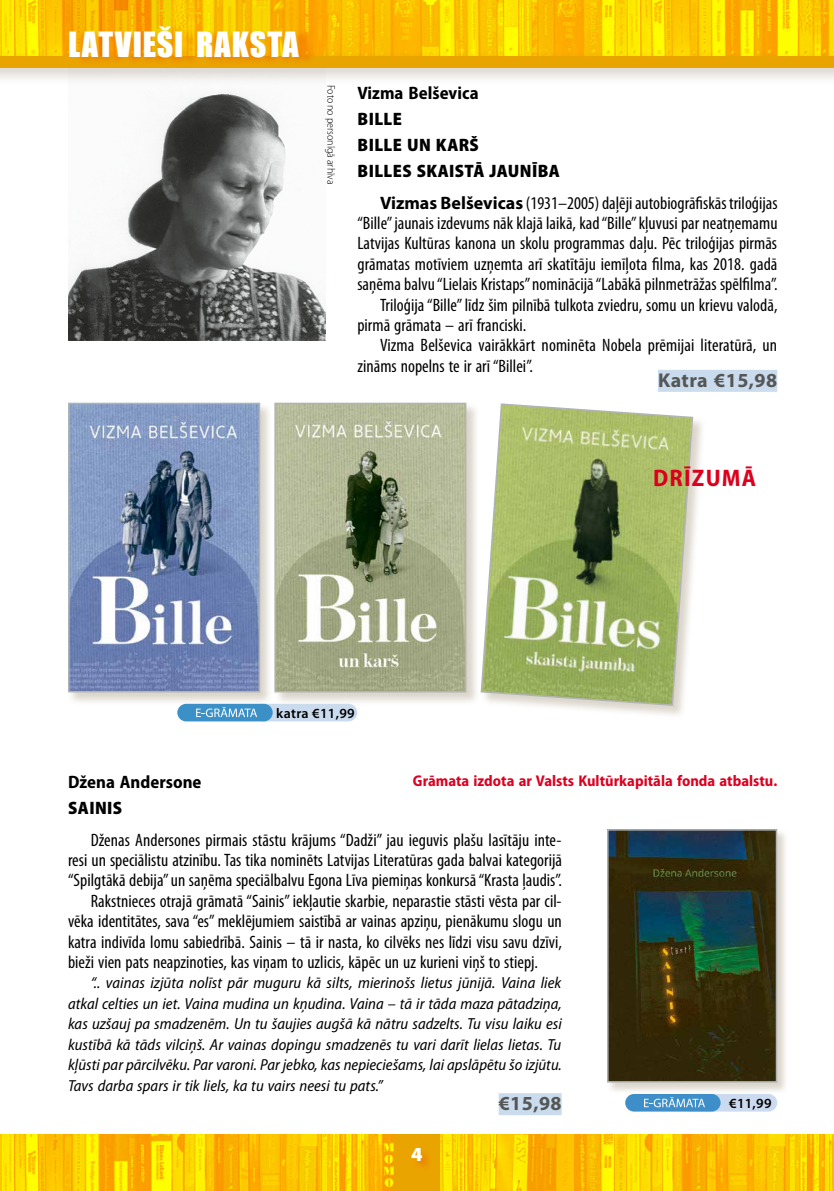
<style>
.page{position:relative;width:834px;height:1191px;background:#fff}
.page>*{position:absolute;margin:0;border:0;box-sizing:border-box;transform-origin:0 0}
.t1{font:32px "Impact";letter-spacing:.03em;color:#fff}
.t2{font:700 semi-condensed 24px "Myriad Pro";letter-spacing:.05em;color:#dd001d}
.t3{font:700 20px "Myriad Pro";letter-spacing:.02em;color:#555756}
.t4{font:900 20px "Myriad Pro";color:#fff}
.t5{font:condensed 18px "Myriad Pro";color:#000}
.t6{font:900 semi-condensed 18px/26px "Myriad Pro";letter-spacing:.02em;color:#000}
.t7{font:700 semi-condensed 18px "Myriad Pro";color:#000}
.t8{font:italic semi-condensed 16px/20.4px "Myriad Pro";color:#000;text-align:justify}
.t9{font:700 semi-condensed 15.6px "Myriad Pro";color:#dc0020}
.t10{font:600 14px "Myriad Pro";letter-spacing:.02em;color:#000}
.t11{font:300 semi-condensed 11px "Myriad Pro";color:#000}
.s1{font-weight:700;font-stretch:normal}
</style>
<div class="page">
<img style="left:68px;top:92px;width:257px;height:248px">
<svg style="left:0;top:1134px;width:833px;height:57px;background:#fbc600"></svg>
<div style="left:394px;top:1134px;width:45px;height:57px;background:#eaa400"></div>
<div style="left:411px;top:1148px;width:22px;height:24px;background:#ed6300;opacity:.5"></div>
<div style="left:273px;top:402px;width:206px;height:303px;background:#877352;opacity:.3"></div>
<img style="left:277px;top:406px;width:186px;height:283px">
<div style="left:274px;top:403px;width:192px;height:289px;border:2px solid #b1b4b4"></div>
<div style="left:480px;top:403px;width:226px;height:316px;background:#877352;opacity:.3"></div>
<svg style="left:480px;top:403px;width:214px;height:303px;background:#abba7c"></svg>
<div style="left:67px;top:402px;width:206px;height:303px;background:#877352;opacity:.3"></div>
<img style="left:71px;top:406px;width:186px;height:283px">
<div style="left:68px;top:403px;width:192px;height:289px;border:2px solid #b1b4b4"></div>
<svg style="left:0;top:0;width:833px;height:50px;background:#fbca00"></svg>
<svg style="left:115px;top:0;width:13px;height:24px"></svg>
<svg style="left:62px;top:0;width:39px;height:50px"></svg>
<svg style="left:136px;top:0;width:35px;height:24px"></svg>
<div style="left:0;top:50px;width:833px;height:36px;background:#715741;opacity:.3"></div>
<div style="left:0;top:57px;width:833px;height:11px;background:#eaa400"></div>
<div style="left:253px;top:704px;width:104px;height:17px;background:#cadbee;border-radius:9px"></div>
<div style="left:177px;top:704px;width:96px;height:17px;background:#3b90c8;border-radius:9px"></div>
<svg style="left:196px;top:707px;width:61px;height:10px"></svg>
<div style="left:658px;top:370px;width:119px;height:22px;background:#cadbee"></div>
<div style="left:606px;top:828px;width:182px;height:266px;background:#877352;opacity:.3"></div>
<img style="left:610px;top:832px;width:164px;height:247px">
<div style="left:607px;top:829px;width:170px;height:253px;border:2px solid #b1b4b4"></div>
<div style="left:681px;top:1094px;width:96px;height:17px;background:#cbdaef;border-radius:9px"></div>
<div style="left:625px;top:1094px;width:95px;height:17px;background:#3e8fc9;border-radius:9px"></div>
<svg style="left:644px;top:1097px;width:60px;height:10px"></svg>
<div style="left:498px;top:1093px;width:63px;height:22px;background:#cadbee"></div>
<div style="left:74px;top:24px;width:241px;height:42px;background:#ed6300;opacity:.5"></div>
<h1 class="t1" style="left:68px;top:19px;width:232px">LATVIEŠI RAKSTA</h1>
<p class="t11" style="left:337px;top:85px;width:100px;rotate:90deg">Foto no personīgā arhīva</p>
<p class="t7" style="left:357px;top:82px;width:123px">Vizma Belševica</p>
<p class="t6" style="left:357px;top:106px;width:204px">BILLE<br>BILLE UN KARŠ<br>BILLES SKAISTĀ JAUNĪBA</p>
<p class="t5" style="left:380px;top:193px;width:399px"><span class="s1">Vizmas Belševicas</span> (1931–2005) daļēji autobiogrāfiskās triloģijas</p>
<p class="t5" style="left:357px;top:213px;width:421px">“Bille” jaunais izdevums nāk klajā laikā, kad “Bille” kļuvusi par neatņemamu</p>
<p class="t5" style="left:357px;top:234px;width:421px">Latvijas Kultūras kanona un skolu programmas daļu. Pēc triloģijas pirmās</p>
<p class="t5" style="left:357px;top:254px;width:421px">grāmatas motīviem uzņemta arī skatītāju iemīļota filma, kas 2018. gadā</p>
<p class="t5" style="left:357px;top:274px;width:421px">saņēma balvu “Lielais Kristaps” nominācijā “Labākā pilnmetrāžas spēlfilma”.</p>
<p class="t5" style="left:380px;top:295px;width:399px">Triloģija “Bille” līdz šim pilnībā tulkota zviedru, somu un krievu valodā,</p>
<p class="t5" style="left:357px;top:315px;width:170px">pirmā grāmata – arī franciski.</p>
<p class="t5" style="left:380px;top:336px;width:398px">Vizma Belševica vairākkārt nominēta Nobela prēmijai literatūrā, un</p>
<p class="t5" style="left:357px;top:356px;width:177px">zināms nopelns te ir arī “Billei”.</p>
<p class="t3" style="left:658px;top:369px;width:121px">Katra €15,98</p>
<h2 class="t2" style="left:653px;top:465px;width:105px">DRĪZUMĀ</h2>
<p class="t10" style="left:276px;top:705px;width:80px">katra €11,99</p>
<p class="t9" style="left:413px;top:772px;width:366px">Grāmata izdota ar Valsts Kultūrkapitāla fonda atbalstu.</p>
<p class="t7" style="left:68px;top:771px;width:135px">Džena Andersone</p>
<p class="t6" style="left:68px;top:795px;width:55px">SAINIS</p>
<p class="t5" style="left:91px;top:830px;width:472px">Dženas Andersones pirmais stāstu krājums “Dadži” jau ieguvis plašu lasītāju inte-</p>
<p class="t5" style="left:68px;top:850px;width:495px">resi un speciālistu atzinību. Tas tika nominēts Latvijas Literatūras gada balvai kategorijā</p>
<p class="t5" style="left:68px;top:870px;width:495px">“Spilgtākā debija” un saņēma speciālbalvu Egona Līva piemiņas konkursā “Krasta ļaudis”.</p>
<p class="t5" style="left:91px;top:891px;width:472px">Rakstnieces otrajā grāmatā “Sainis” iekļautie skarbie, neparastie stāsti vēsta par cil-</p>
<p class="t5" style="left:68px;top:911px;width:495px">vēka identitātes, sava “es” meklējumiem saistībā ar vainas apziņu, pienākumu slogu un</p>
<p class="t5" style="left:68px;top:932px;width:495px">katra indivīda lomu sabiedrībā. Sainis – tā ir nasta, ko cilvēks nes līdzi visu savu dzīvi,</p>
<p class="t5" style="left:68px;top:952px;width:471px">bieži vien pats neapzinoties, kas viņam to uzlicis, kāpēc un uz kurieni viņš to stiepj.</p>
<p class="t8" style="left:68px;top:973px;width:495px;text-indent:23px">“.. vainas izjūta nolīst pār muguru kā silts, mierinošs lietus jūnijā. Vaina liek atkal celties un iet. Vaina mudina un kņudina. Vaina – tā ir tāda maza pātadziņa, kas uzšauj pa smadzenēm. Un tu šaujies augšā kā nātru sadzelts. Tu visu laiku esi kustībā kā tāds vilciņš. Ar vainas dopingu smadzenēs tu vari darīt lielas lietas. Tu kļūsti par pārcilvēku. Par varoni. Par jebko, kas nepieciešams, lai apslāpētu šo izjūtu.<br>Tavs darba spars ir tik liels, ka tu vairs neesi tu pats.”</p>
<p class="t4" style="left:411px;top:1143px;width:13px">4</p>
<p class="t3" style="left:498px;top:1092px;width:64px">€15,98</p>
<p class="t10" style="left:729px;top:1095px;width:44px">€11,99</p>
</div>
